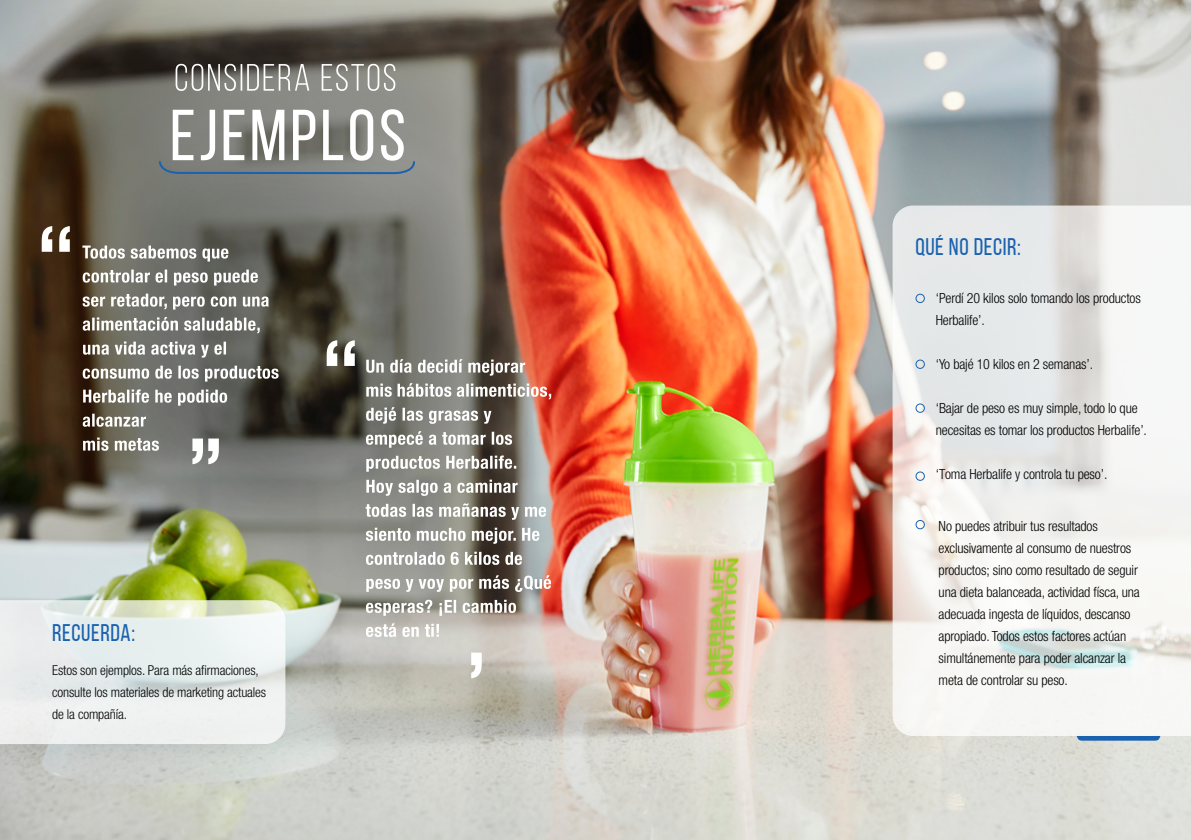
<style>
.page{position:relative;width:1191px;height:840px;background:#fff}
.page>*{position:absolute;margin:0;border:0;box-sizing:border-box;transform-origin:0 0}
.t1{font:700 condensed 80px "Helvetica Neue";color:#fff}
.t2{font:72px "Bebas Neue";letter-spacing:.045em;color:#fff}
.t3{font:38px "Bebas Neue";letter-spacing:.045em;color:#fff}
.t4{font:24px "Bebas Neue";letter-spacing:.025em;color:#1a62af}
.t5{font:700 condensed 18px/24px "Helvetica Neue";letter-spacing:.02em;color:#fff}
.t6{font:300 condensed 14px/22px "Helvetica Neue LT Std";letter-spacing:-.01em;color:#000}
.t7{font:300 condensed 13.6px/22px "Helvetica Neue LT Std";letter-spacing:-.01em;color:#000}
</style>
<div class="page">
<img style="left:0;top:0;width:1191px;height:839px">
<svg style="left:158px;top:159px;width:258px;height:16px;background:#758085"></svg>
<svg style="left:0;top:600px;width:285px;height:143px"></svg>
<svg style="left:892px;top:205px;width:299px;height:530px"></svg>
<div style="left:915px;top:293px;width:10px;height:10px;border:1px solid #1a62af;border-radius:50%"></div>
<div style="left:915px;top:359px;width:10px;height:10px;border:1px solid #1a62af;border-radius:50%"></div>
<div style="left:915px;top:403px;width:10px;height:9px;border:1px solid #1a62af;border-radius:50%"></div>
<div style="left:915px;top:471px;width:10px;height:9px;border:1px solid #1a62af;border-radius:50%"></div>
<div style="left:915px;top:519px;width:10px;height:10px;border:1px solid #1a62af;border-radius:50%"></div>
<svg style="left:1076px;top:735px;width:84px;height:5px"></svg>
<h3 class="t3" style="left:174px;top:57px;width:224px">CONSIDERA ESTOS</h3>
<h2 class="t2" style="left:170px;top:96px;width:237px">EJEMPLOS</h2>
<h1 class="t1" style="left:37px;top:188px;width:40px">‘‘</h1>
<p class="t5" style="left:82px;top:238px;width:198px">Todos sabemos que controlar el peso puede ser retador, pero con una alimentación saludable, una vida activa y el consumo de los productos<br>Herbalife he podido alcanzar<br>mis metas</p>
<h1 class="t1" style="left:224px;top:501px;width:38px;rotate:-180deg">‘‘</h1>
<h3 class="t4" style="left:52px;top:619px;width:84px">RECUERDA:</h3>
<p class="t7" style="left:52px;top:658px;width:215px">Estos son ejemplos. Para más afirmaciones, consulte los materiales de marketing actuales de la compañía.</p>
<h1 class="t1" style="left:321px;top:302px;width:40px">‘‘</h1>
<p class="t5" style="left:365px;top:352px;width:188px">Un día decidí mejorar mis hábitos alimenticios, dejé las grasas y empecé a tomar los productos Herbalife.<br>Hoy salgo a caminar todas las mañanas y me siento mucho mejor. He controlado 6 kilos de peso y voy por más ¿Qué esperas? ¡El cambio está en ti!</p>
<h1 class="t1" style="left:487px;top:715px;width:22px;rotate:-180deg">‘</h1>
<h3 class="t4" style="left:915px;top:233px;width:107px">QUÉ NO DECIR:</h3>
<p class="t6" style="left:935px;top:286px;width:207px">‘Perdí 20 kilos solo tomando los productos<br>Herbalife’.</p>
<p class="t6" style="left:935px;top:352px;width:159px">‘Yo bajé 10 kilos en 2 semanas’.</p>
<p class="t6" style="left:935px;top:396px;width:213px">‘Bajar de peso es muy simple, todo lo que necesitas es tomar los productos Herbalife’.</p>
<p class="t6" style="left:935px;top:462px;width:173px">‘Toma Herbalife y controla tu peso’.</p>
<p class="t6" style="left:938px;top:514px;width:203px">No puedes atribuir tus resultados exclusivamente al consumo de nuestros productos; sino como resultado de seguir una dieta balanceada, actividad físca, una adecuada ingesta de líquidos, descanso apropiado. Todos estos factores actúan simultánemente para poder alcanzar la meta de controlar su peso.</p>
</div>
